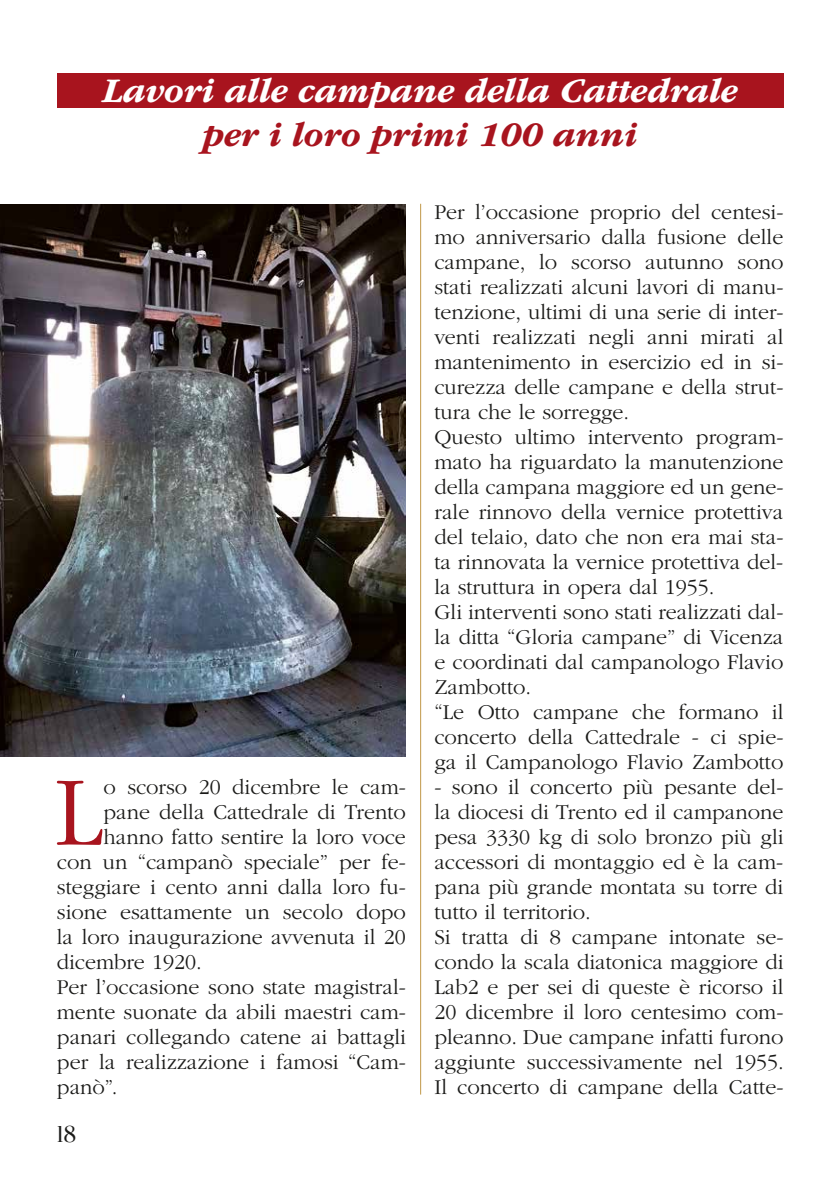
<style>
.page{position:relative;width:840px;height:1191px;background:#fff}
.page>*{position:absolute;margin:0;border:0;box-sizing:border-box;transform-origin:0 0}
.t1{font:300 102.2px "ITC Garamond Std";color:#a8141e}
.t2{font:italic 700 36px "ITC Garamond Std";letter-spacing:-.01em;color:#fff}
.t3{font:italic 700 36px "ITC Garamond Std";letter-spacing:-.01em;color:#a8141e}
.t4{font:300 22px/25px "ITC Garamond Std";color:#1a1a18}
.t5{font:20px "Prata";color:#1a1a18}
</style>
<div class="page">
<div style="left:57px;top:74px;width:726px;height:34px;background:#a8141e"></div>
<hr style="left:420px;top:204px;width:1px;height:890px;background:#c09848">
<img style="left:0;top:204px;width:406px;height:552px">
<h2 class="t2" style="left:102px;top:71px;width:636px">Lavori alle campane della Cattedrale</h2>
<h2 class="t3" style="left:202px;top:114px;width:436px">per i loro primi 100 anni</h2>
<h1 class="t1" style="left:54px;top:757px;width:51px">L</h1>
<p class="t4" style="left:103px;top:775px;width:304px">o scorso 20 dicembre le cam-</p>
<p class="t4" style="left:103px;top:800px;width:304px">pane della Cattedrale di Trento</p>
<p class="t4" style="left:103px;top:825px;width:304px">hanno fatto sentire la loro voce</p>
<p class="t4" style="left:57px;top:850px;width:350px">con un “campanò speciale” per fe-</p>
<p class="t4" style="left:57px;top:875px;width:350px">steggiare i cento anni dalla loro fu-</p>
<p class="t4" style="left:57px;top:900px;width:350px">sione esattamente un secolo dopo</p>
<p class="t4" style="left:57px;top:925px;width:350px">la loro inaugurazione avvenuta il 20</p>
<p class="t4" style="left:57px;top:950px;width:146px">dicembre 1920.</p>
<p class="t4" style="left:57px;top:975px;width:350px">Per l’occasione sono state magistral-</p>
<p class="t4" style="left:57px;top:1000px;width:350px">mente suonate da abili maestri cam-</p>
<p class="t4" style="left:57px;top:1025px;width:350px">panari collegando catene ai battagli</p>
<p class="t4" style="left:57px;top:1050px;width:350px">per la realizzazione i famosi “Cam-</p>
<p class="t4" style="left:57px;top:1075px;width:62px">panò”.</p>
<p class="t5" style="left:57px;top:1121px;width:21px">18</p>
<p class="t4" style="left:434px;top:200px;width:350px">Per l’occasione proprio del centesi&shy;mo anniversario dalla fusione delle campane, lo scorso autunno sono stati realizzati alcuni lavori di manu&shy;tenzione, ultimi di una serie di inter&shy;venti realizzati negli anni mirati al mantenimento in esercizio ed in si&shy;curezza delle campane e della strut&shy;tura che le sorregge.<br>Questo ultimo intervento program&shy;mato ha riguardato la manutenzione della campana maggiore ed un gene&shy;rale rinnovo della vernice protettiva del telaio, dato che non era mai sta&shy;ta rinnovata la vernice protettiva del&shy;la struttura in opera dal 1955.<br>Gli interventi sono stati realizzati dal&shy;la ditta “Gloria campane” di Vicenza e coordinati dal campanologo Flavio Zambotto.<br>“Le Otto campane che formano il concerto della Cattedrale - ci spie&shy;ga il Campanologo Flavio Zambotto</p>
<p class="t4" style="left:434px;top:775px;width:351px">- sono il concerto più pesante del&shy;la diocesi di Trento ed il campanone pesa 3330 kg di solo bronzo più gli accessori di montaggio ed è la cam&shy;pana più grande montata su torre di tutto il territorio.<br>Si tratta di 8 campane intonate se&shy;condo la scala diatonica maggiore di Lab2 e per sei di queste è ricorso il 20 dicembre il loro centesimo com&shy;pleanno. Due campane infatti furono aggiunte successivamente nel 1955.<br>Il concerto di campane della Catte-</p>
</div>
